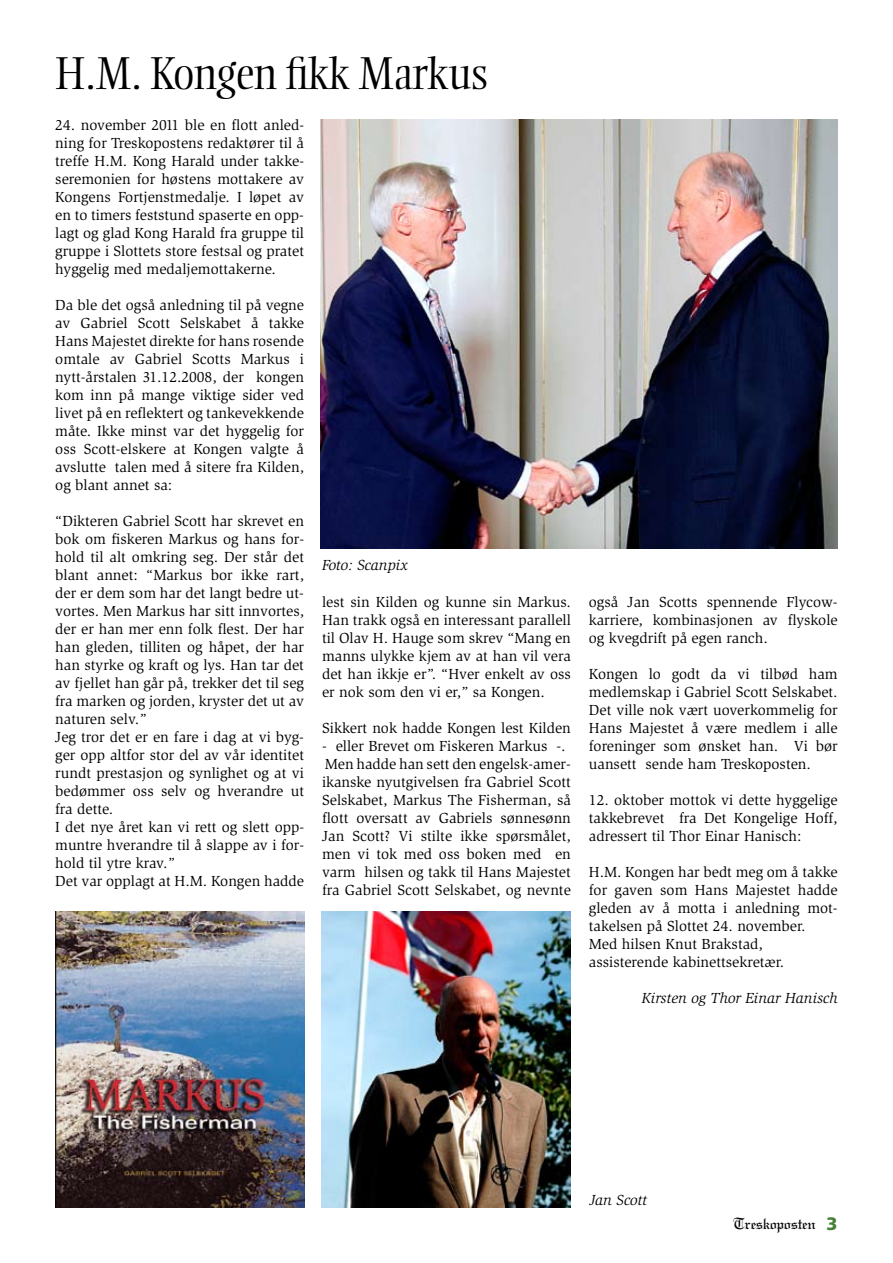
<style>
.page{position:relative;width:893px;height:1263px;background:#fff}
.page>*{position:absolute;margin:0;border:0;box-sizing:border-box;transform-origin:0 0}
.t1{font:300 45px "Ellington";color:#000}
.t2{font:17.25px "Linotext";letter-spacing:-.02em;color:#000;scale:.96 1}
.t3{font:15px/18px "Slimbach";color:#000;text-align:justify}
.t4{font:italic 15px "Slimbach";color:#000}
.s1{font-family:"Frutiger";font-weight:900;font-size:18px;color:#488137}
</style>
<div class="page">
<img style="left:321px;top:911px;width:250px;height:297px">
<img style="left:55px;top:911px;width:250px;height:297px">
<img style="left:321px;top:120px;width:517px;height:429px">
<h1 class="t1" style="left:55px;top:49px;width:434px">H.M. Kongen fikk Markus</h1>
<p class="t3" style="left:55px;top:116px;width:250px">24. november 2011 ble en flott anled&shy;ning for Treskopostens redaktører til å treffe H.M. Kong Harald under takke&shy;seremonien for høstens mottakere av Kongens Fortjenstmedalje. I løpet av en to timers feststund spaserte en opp&shy;lagt og glad Kong Harald fra gruppe til gruppe i Slottets store festsal og pratet hyggelig med medaljemottakerne.</p>
<p class="t3" style="left:55px;top:296px;width:250px">Da ble det også anledning til på vegne av Gabriel Scott Selskabet å takke Hans Majestet direkte for hans rosende omtale av Gabriel Scotts Markus i nytt-årstalen 31.12.2008, der kongen kom inn på mange viktige sider ved livet på en reflektert og tankevekkende måte. Ikke minst var det hyggelig for oss Scott-elskere at Kongen valgte å avslutte talen med å sitere fra Kilden, og blant annet sa:</p>
<p class="t3" style="left:55px;top:512px;width:250px;text-align:left">“Dikteren Gabriel Scott har skrevet en bok om fiskeren Markus og hans for&shy;hold til alt omkring seg. Der står det blant annet: “Markus bor ikke rart, der er dem som har det langt bedre ut&shy;vortes. Men Markus har sitt innvortes, der er han mer enn folk flest. Der har han gleden, tilliten og håpet, der har han styrke og kraft og lys. Han tar det av fjellet han går på, trekker det til seg fra marken og jorden, kryster det ut av naturen selv.”<br>Jeg tror det er en fare i dag at vi byg&shy;ger opp altfor stor del av vår identitet rundt prestasjon og synlighet og at vi bedømmer oss selv og hverandre ut fra dette.<br>I det nye året kan vi rett og slett opp&shy;muntre hverandre til å slappe av i for&shy;hold til ytre krav.”<br>Det var opplagt at H.M. Kongen hadde</p>
<p class="t4" style="left:322px;top:557px;width:87px">Foto: Scanpix</p>
<p class="t3" style="left:322px;top:593px;width:250px">lest sin Kilden og kunne sin Markus.<br>Han trakk også en interessant parallell til Olav H. Hauge som skrev “Mang en manns ulykke kjem av at han vil vera det han ikkje er”. “Hver enkelt av oss er nok som den vi er,” sa Kongen.</p>
<p class="t3" style="left:322px;top:719px;width:250px">Sikkert nok hadde Kongen lest Kilden</p>
<p class="t3" style="left:322px;top:737px;width:250px;text-align:left">- eller Brevet om Fiskeren Markus -.<br>Men hadde han sett den engelsk-amer&shy;ikanske nyutgivelsen fra Gabriel Scott Selskabet, Markus The Fisherman, så flott oversatt av Gabriels sønnesønn Jan Scott? Vi stilte ikke spørsmålet, men vi tok med oss boken med en varm hilsen og takk til Hans Majestet fra Gabriel Scott Selskabet, og nevnte</p>
<p class="t3" style="left:589px;top:593px;width:250px">også Jan Scotts spennende Flycow&shy;karriere, kombinasjonen av flyskole og kvegdrift på egen ranch.</p>
<p class="t3" style="left:589px;top:665px;width:250px">Kongen lo godt da vi tilbød ham medlemskap i Gabriel Scott Selskabet.<br>Det ville nok vært uoverkommelig for Hans Majestet å være medlem i alle foreninger som ønsket han. Vi bør uansett sende ham Treskoposten.</p>
<p class="t3" style="left:589px;top:791px;width:250px">12. oktober mottok vi dette hyggelige takkebrevet fra Det Kongelige Hoff, adressert til Thor Einar Hanisch:</p>
<p class="t3" style="left:589px;top:863px;width:250px;text-align:left">H.M. Kongen har bedt meg om å takke for gaven som Hans Majestet hadde gleden av å motta i anledning mot&shy;takelsen på Slottet 24. november.<br>Med hilsen Knut Brakstad, assisterende kabinettsekretær.</p>
<p class="t4" style="left:642px;top:989px;width:197px">Kirsten og Thor Einar Hanisch</p>
<p class="t4" style="left:589px;top:1192px;width:59px">Jan Scott</p>
<p class="t2" style="left:733px;top:1213px;width:110px">Treskoposten <span class="s1">3</span></p>
</div>
